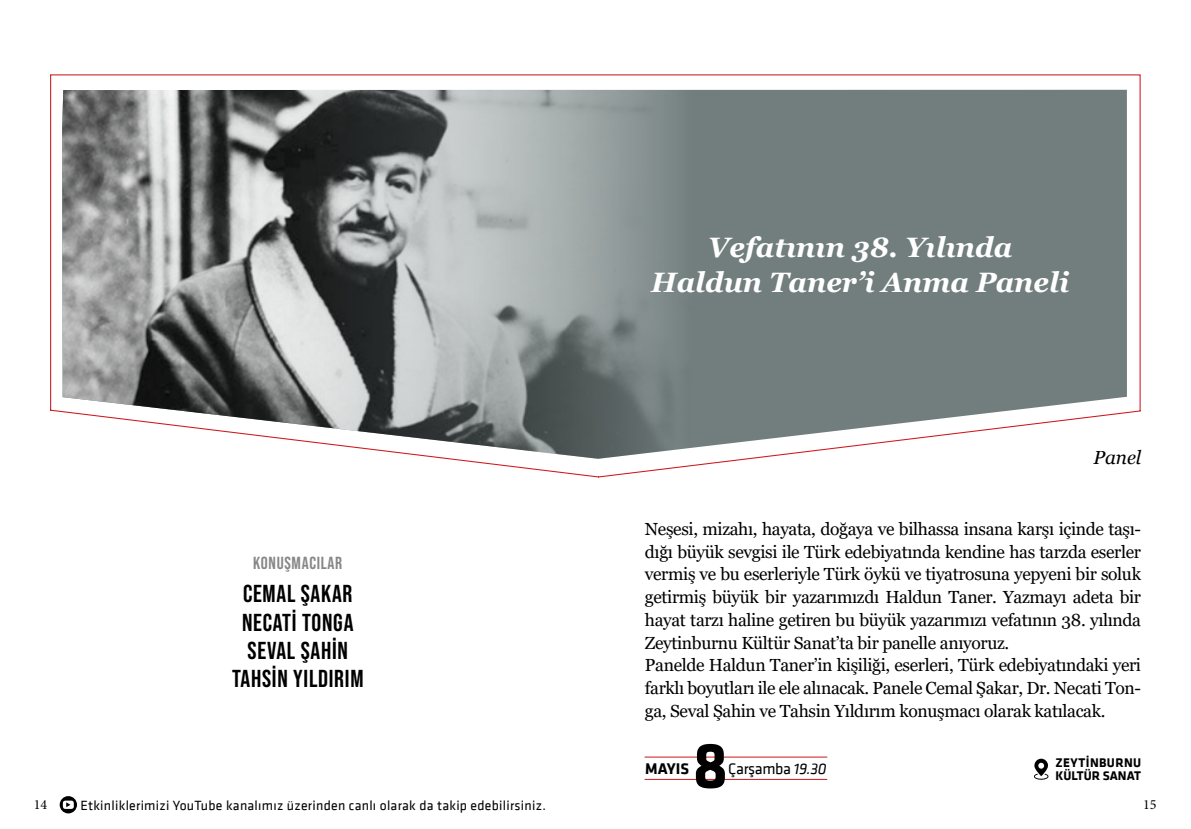
<style>
.page{position:relative;width:1191px;height:829px;background:#fff}
.page>*{position:absolute;margin:0;border:0;box-sizing:border-box;transform-origin:0 0}
.t1{font:700 66.85px "Klavika";color:#000}
.t2{font:italic 700 28px/35px "Georgia";color:#fff;text-align:center}
.t3{font:700 24.5px/28px "Bebas Neue Pro";letter-spacing:.03em;color:#000;text-align:center}
.t4{font:italic 18.9px "Georgia";color:#000}
.t5{font:17.5px/22.8px "Georgia";letter-spacing:-.02em;color:#000}
.t6{font:700 17.5px "Bebas Neue Pro";letter-spacing:.04em;color:#878787}
.t7{font:15.92px "Klavika";letter-spacing:-.02em;color:#000}
.t8{font:700 15.92px "Klavika";color:#000}
.t9{font:14px "Minion Pro";color:#000}
.t10{font:13.65px "Klavika";letter-spacing:.02em;color:#000}
.t11{font:700 12.95px/12.6px "Klavika";letter-spacing:.03em;color:#000}
.s1{font-style:italic}
</style>
<div class="page">
<svg style="left:60px;top:796px;width:17px;height:17px"></svg>
<div style="left:63px;top:800px;width:11px;height:8px;background:#fff;border-radius:2px"></div>
<svg style="left:66px;top:802px;width:4px;height:5px"></svg>
<svg style="left:50px;top:74px;width:1091px;height:404px"></svg>
<svg style="left:694px;top:90px;width:433px;height:368px;background:#7f8989"></svg>
<img style="left:62px;top:90px;width:632px;height:368px">
<hr style="left:644px;top:756px;width:183px;height:1px;background:#cd1719">
<hr style="left:644px;top:779px;width:183px;height:1px;background:#cd1719">
<svg style="left:1034px;top:758px;width:14px;height:21px"></svg>
<p class="t6" style="left:253px;top:553px;width:91px">KONUŞMACILAR</p>
<h3 class="t3" style="left:232px;top:579px;width:133px">CEMAL ŞAKAR<br>NECATI TONGA<br>SEVAL ŞAHIN<br>TAHSIN YILDIRIM</h3>
<h2 class="t2" style="left:651px;top:230px;width:420px">Vefatının 38. Yılında<br>Haldun Taner’i Anma Paneli</h2>
<p class="t4" style="left:1093px;top:445px;width:49px">Panel</p>
<p class="t5" style="left:645px;top:517px;width:498px">Neşesi, mizahı, hayata, doğaya ve bilhassa insana karşı içinde taşı&shy;dığı büyük sevgisi ile Türk edebiyatında kendine has tarzda eserler vermiş ve bu eserleriyle Türk öykü ve tiyatrosuna yepyeni bir soluk getirmiş büyük bir yazarımızdı Haldun Taner. Yazmayı adeta bir hayat tarzı haline getiren bu büyük yazarımızı vefatının 38. yılında Zeytinburnu Kültür Sanat’ta bir panelle anıyoruz.<br>Panelde Haldun Taner’in kişiliği, eserleri, Türk edebiyatındaki yeri farklı boyutları ile ele alınacak. Panele Cemal Şakar, Dr. Necati Ton&shy;ga, Seval Şahin ve Tahsin Yıldırım konuşmacı olarak katılacak.</p>
<h1 class="t1" style="left:692px;top:717px;width:37px">8</h1>
<p class="t7" style="left:728px;top:758px;width:100px">Çarşamba <span class="s1">19.30</span></p>
<p class="t11" style="left:1055px;top:755px;width:87px">ZEYTİNBURNU<br>KÜLTÜR SANAT</p>
<p class="t8" style="left:645px;top:756px;width:46px">MAYIS</p>
<p class="t9" style="left:34px;top:795px;width:15px">14</p>
<p class="t10" style="left:80px;top:796px;width:467px">Etkinliklerimizi YouTube kanalımız üzerinden canlı olarak da takip edebilirsiniz.</p>
<p class="t9" style="left:1143px;top:795px;width:15px">15</p>
</div>
